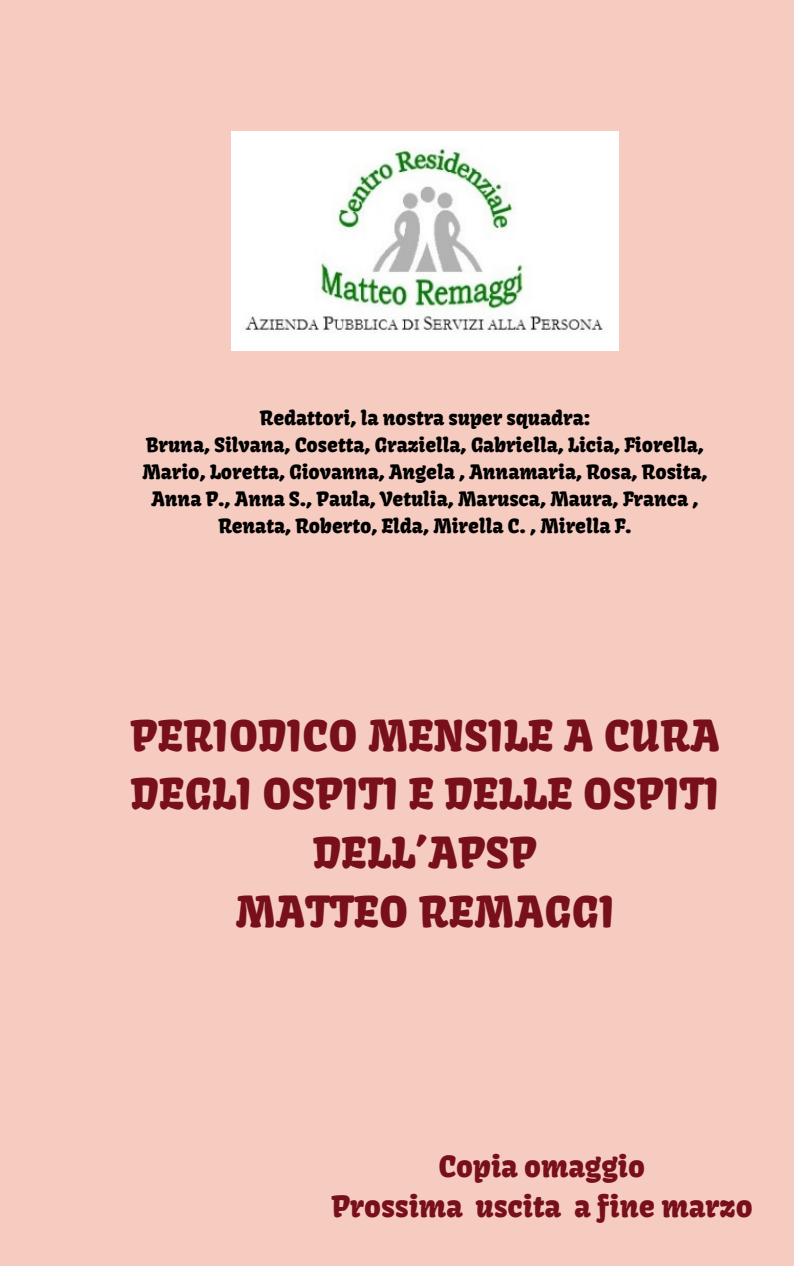
<style>
.page{position:relative;width:794px;height:1266px;background:#fff}
.page>*{position:absolute;margin:0;border:0;box-sizing:border-box;transform-origin:0 0}
.t1{font:42px/58.5px "Kavoon";letter-spacing:.025em;color:#78101b;text-align:center}
.t2{font:29.17px/40.5px "Kavoon";color:#78101b;text-align:center}
.t3{font:19.5px/27px "Kavoon";color:#000;text-align:center}
</style>
<div class="page">
<div style="left:0;top:0;width:793px;height:1266px;background:#f6cbc0"></div>
<img style="left:231px;top:132px;width:387px;height:219px">
<p class="t3" style="left:142px;top:404px;width:566px">Redattori, la nostra super squadra:<br>Bruna, Silvana, Cosetta, Graziella, Gabriella, Licia, Fiorella, Mario, Loretta, Giovanna, Angela , Annamaria, Rosa, Rosita, Anna P., Anna S., Paula, Vetulia, Marusca, Maura, Franca , Renata, Roberto, Elda, Mirella C. , Mirella F.</p>
<h1 class="t1" style="left:130px;top:706px;width:590px">PERIODICO MENSILE A CURA<br>DEGLI OSPITI E DELLE OSPITI<br>DELL’APSP<br>MATTEO REMAGGI</h1>
<h2 class="t2" style="left:331px;top:1145px;width:422px">Copia omaggio<br>Prossima uscita a fine marzo</h2>
</div>
